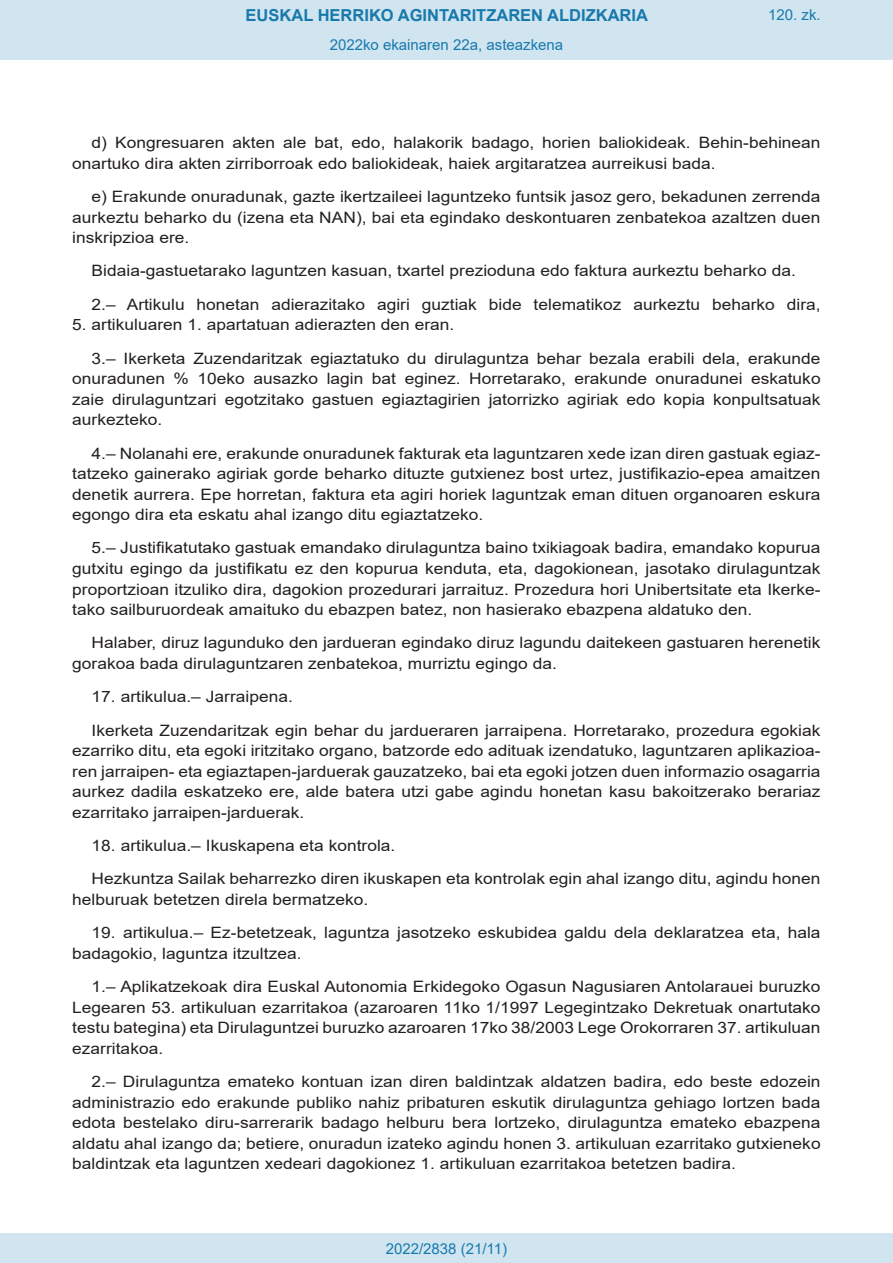
<style>
.page{position:relative;width:893px;height:1263px;background:#fff}
.page>*{position:absolute;margin:0;border:0;box-sizing:border-box;transform-origin:0 0}
.t1{font:700 16.5px "Arial";color:#1879ad}
.BOPVDetalle{font:15.6px/20.5px "Arial";color:#231f20;text-align:justify;scale:1.11 1}
.Paginacion_Centro{font:15px "Arial";color:#1879ad}
</style>
<div class="page">
<div style="left:0;top:0;width:893px;height:60px;background:#d0e5f0"></div>
<div style="left:0;top:1233px;width:893px;height:30px;background:#d0e5f0"></div>
<p class="t1" style="left:246px;top:3px;width:404px">EUSKAL HERRIKO AGINTARITZAREN ALDIZKARIA</p>
<p class="Paginacion_Centro" style="left:330px;top:35px;width:235px">2022ko ekainaren 22a, asteazkena</p>
<p class="Paginacion_Centro" style="left:768px;top:5px;width:54px">120. zk.</p>
<p class="BOPVDetalle" style="left:72px;top:132px;width:676px;text-indent:19px">d) Kongresuaren akten ale bat, edo, halakorik badago, horien baliokideak. Behin-behinean onartuko dira akten zirriborroak edo baliokideak, haiek argitaratzea aurreikusi bada.</p>
<p class="BOPVDetalle" style="left:72px;top:186px;width:676px;text-indent:19px">e) Erakunde onuradunak, gazte ikertzaileei laguntzeko funtsik jasoz gero, bekadunen zerrenda aurkeztu beharko du (izena eta NAN), bai eta egindako deskontuaren zenbatekoa azaltzen duen inskripzioa ere.</p>
<p class="BOPVDetalle" style="left:92px;top:260px;width:636px">Bidaia-gastuetarako laguntzen kasuan, txartel prezioduna edo faktura aurkeztu beharko da.</p>
<p class="BOPVDetalle" style="left:92px;top:294px;width:658px">2.– Artikulu honetan adierazitako agiri guztiak bide telematikoz aurkeztu beharko dira,</p>
<p class="BOPVDetalle" style="left:72px;top:314px;width:346px">5. artikuluaren 1. apartatuan adierazten den eran.</p>
<p class="BOPVDetalle" style="left:72px;top:348px;width:676px;text-indent:19px">3.– Ikerketa Zuzendaritzak egiaztatuko du dirulaguntza behar bezala erabili dela, erakunde onuradunen % 10eko ausazko lagin bat eginez. Horretarako, erakunde onuradunei eskatuko zaie dirulaguntzari egotzitako gastuen egiaztagirien jatorrizko agiriak edo kopia konpultsatuak aurkezteko.</p>
<p class="BOPVDetalle" style="left:72px;top:443px;width:676px;text-indent:19px">4.– Nolanahi ere, erakunde onuradunek fakturak eta laguntzaren xede izan diren gastuak egiaz&shy;tatzeko gainerako agiriak gorde beharko dituzte gutxienez bost urtez, justifikazio-epea amaitzen denetik aurrera. Epe horretan, faktura eta agiri horiek laguntzak eman dituen organoaren eskura egongo dira eta eskatu ahal izango ditu egiaztatzeko.</p>
<p class="BOPVDetalle" style="left:72px;top:538px;width:676px;text-indent:19px">5.– Justifikatutako gastuak emandako dirulaguntza baino txikiagoak badira, emandako kopurua gutxitu egingo da justifikatu ez den kopurua kenduta, eta, dagokionean, jasotako dirulaguntzak proportzioan itzuliko dira, dagokion prozedurari jarraituz. Prozedura hori Unibertsitate eta Ikerke&shy;tako sailburuordeak amaituko du ebazpen batez, non hasierako ebazpena aldatuko den.</p>
<p class="BOPVDetalle" style="left:72px;top:633px;width:676px;text-indent:19px">Halaber, diruz lagunduko den jardueran egindako diruz lagundu daitekeen gastuaren herenetik gorakoa bada dirulaguntzaren zenbatekoa, murriztu egingo da.</p>
<p class="BOPVDetalle" style="left:92px;top:686px;width:183px">17. artikulua.– Jarraipena.</p>
<p class="BOPVDetalle" style="left:72px;top:720px;width:676px;text-indent:19px">Ikerketa Zuzendaritzak egin behar du jardueraren jarraipena. Horretarako, prozedura egokiak ezarriko ditu, eta egoki iritzitako organo, batzorde edo adituak izendatuko, laguntzaren aplikazioa&shy;ren jarraipen- eta egiaztapen-jarduerak gauzatzeko, bai eta egoki jotzen duen informazio osagarria aurkez dadila eskatzeko ere, alde batera utzi gabe agindu honetan kasu bakoitzerako berariaz ezarritako jarraipen-jarduerak.</p>
<p class="BOPVDetalle" style="left:92px;top:835px;width:275px">18. artikulua.– Ikuskapena eta kontrola.</p>
<p class="BOPVDetalle" style="left:72px;top:868px;width:676px;text-indent:19px">Hezkuntza Sailak beharrezko diren ikuskapen eta kontrolak egin ahal izango ditu, agindu honen helburuak betetzen direla bermatzeko.</p>
<p class="BOPVDetalle" style="left:72px;top:922px;width:676px;text-indent:19px">19. artikulua.– Ez-betetzeak, laguntza jasotzeko eskubidea galdu dela deklaratzea eta, hala badagokio, laguntza itzultzea.</p>
<p class="BOPVDetalle" style="left:72px;top:976px;width:676px;text-indent:19px">1.– Aplikatzekoak dira Euskal Autonomia Erkidegoko Ogasun Nagusiaren Antolarauei buruzko Legearen 53. artikuluan ezarritakoa (azaroaren 11ko 1/1997 Legegintzako Dekretuak onartutako testu bategina) eta Dirulaguntzei buruzko azaroaren 17ko 38/2003 Lege Orokorraren 37. artikuluan ezarritakoa.</p>
<p class="BOPVDetalle" style="left:72px;top:1071px;width:676px;text-indent:19px">2.– Dirulaguntza emateko kontuan izan diren baldintzak aldatzen badira, edo beste edozein administrazio edo erakunde publiko nahiz pribaturen eskutik dirulaguntza gehiago lortzen bada edota bestelako diru-sarrerarik badago helburu bera lortzeko, dirulaguntza emateko ebazpena aldatu ahal izango da; betiere, onuradun izateko agindu honen 3. artikuluan ezarritako gutxieneko baldintzak eta laguntzen xedeari dagokionez 1. artikuluan ezarritakoa betetzen badira.</p>
<p class="Paginacion_Centro" style="left:386px;top:1238px;width:123px">2022/2838 (21/11)</p>
</div>
